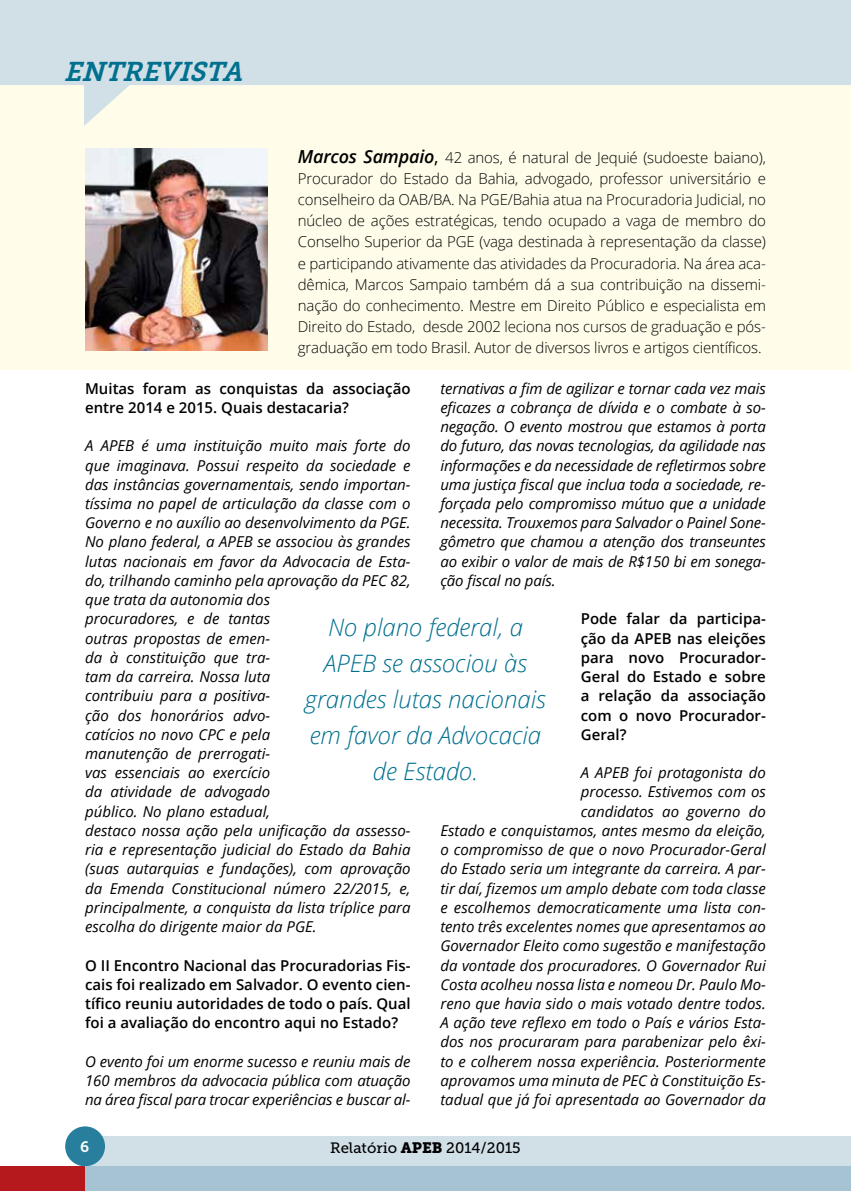
<style>
.page{position:relative;width:851px;height:1191px;background:#fff}
.page>*{position:absolute;margin:0;border:0;box-sizing:border-box;transform-origin:0 0}
.t1{font:italic 27px "Museo Slab 700";color:#00708e}
.t2{font:italic 300 24px/36px "Open Sans";color:#00708e;text-align:center}
.t3{font:italic 15px/19.2px "Open Sans";color:#000;text-align:justify}
.t4{font:300 15px/21.1px "Open Sans";letter-spacing:-.01em;color:#000;text-align:justify}
.t5{font:600 15px/19.2px "Open Sans";color:#000;text-align:justify}
.t6{font:15px "Museo Slab 500";color:#000}
.t7{font:15px "Museo Slab 700";color:#fff}
.s1{font-weight:600;font-style:italic;font-size:18px}
.s2{font-weight:400;font-size:18px}
.s3{font-family:"Museo Slab 900"}
</style>
<div class="page">
<div style="left:0;top:85px;width:850px;height:285px;background:#fffde9"></div>
<svg style="left:0;top:0;width:850px;height:126px;fill:#d1dfe7"></svg>
<img style="left:85px;top:149px;width:182px;height:202px">
<div style="left:85px;top:1135px;width:765px;height:56px;background:#d1dfe7"></div>
<div style="left:0;top:1166px;width:96px;height:25px;background:#b5191e"></div>
<div style="left:65px;top:1126px;width:40px;height:40px;background:#277f9d;border-radius:50%"></div>
<div style="left:85px;top:1166px;width:765px;height:25px;background:#a5c3d2"></div>
<h1 class="t1" style="left:64px;top:56px;width:188px">ENTREVISTA</h1>
<p class="t4" style="left:298px;top:146px;width:469px"><span class="s1">Marcos Sampaio</span><span class="s2">,</span> 42 anos, é natural de Jequié (sudoeste baiano), Procurador do Estado da Bahia, advogado, professor universitário e conselheiro da OAB/BA. Na PGE/Bahia atua na Procuradoria Judicial, no núcleo de ações estratégicas, tendo ocupado a vaga de membro do Conselho Superior da PGE (vaga destinada à representação da classe) e participando ativamente das atividades da Procuradoria. Na área aca&shy;dêmica, Marcos Sampaio também dá a sua contribuição na dissemi&shy;nação do conhecimento. Mestre em Direito Público e especialista em Direito do Estado, desde 2002 leciona nos cursos de graduação e pós&shy;graduação em todo Brasil. Autor de diversos livros e artigos científicos.</p>
<p class="t5" style="left:85px;top:378px;width:327px">Muitas foram as conquistas da associação entre 2014 e 2015. Quais destacaria?</p>
<p class="t3" style="left:85px;top:436px;width:327px;text-align:left">A APEB é uma instituição muito mais forte do que imaginava. Possui respeito da sociedade e das instâncias governamentais, sendo importan&shy;tíssima no papel de articulação da classe com o Governo e no auxílio ao desenvolvimento da PGE.<br>No plano federal, a APEB se associou às grandes lutas nacionais em favor da Advocacia de Esta&shy;do, trilhando caminho pela aprovação da PEC 82, que trata da autonomia dos<br>procuradores, e de tantas<br>outras propostas de emen-<br>da à constituição que tra-<br>tam da carreira. Nossa luta<br>contribuiu para a positiva-<br>ção dos honorários advo-<br>catícios no novo CPC e pela<br>manutenção de prerrogati-<br>vas essenciais ao exercício<br>da atividade de advogado<br>público. No plano estadual,<br>destaco nossa ação pela unificação da assesso&shy;ria e representação judicial do Estado da Bahia (suas autarquias e fundações), com aprovação da Emenda Constitucional número 22/2015, e, principalmente, a conquista da lista tríplice para escolha do dirigente maior da PGE.</p>
<p class="t5" style="left:85px;top:955px;width:327px">O II Encontro Nacional das Procuradorias Fis&shy;cais foi realizado em Salvador. O evento cien&shy;tífico reuniu autoridades de todo o país. Qual foi a avaliação do encontro aqui no Estado?</p>
<p class="t3" style="left:85px;top:1051px;width:327px">O evento foi um enorme sucesso e reuniu mais de 160 membros da advocacia pública com atuação na área fiscal para trocar experiências e buscar al-</p>
<p class="t3" style="left:440px;top:378px;width:327px">ternativas a fim de agilizar e tornar cada vez mais eficazes a cobrança de dívida e o combate à so&shy;negação. O evento mostrou que estamos à porta do futuro, das novas tecnologias, da agilidade nas informações e da necessidade de refletirmos sobre uma justiça fiscal que inclua toda a sociedade, re&shy;forçada pelo compromisso mútuo que a unidade necessita. Trouxemos para Salvador o Painel Sone&shy;gômetro que chamou a atenção dos transeuntes ao exibir o valor de mais de R$150 bi em sonega&shy;ção fiscal no país.</p>
<p class="t5" style="left:580px;top:609px;width:186px">Pode falar da participa&shy;ção da APEB nas eleições para novo Procurador-Geral do Estado e sobre a relação da associação com o novo Procurador-Geral?</p>
<p class="t3" style="left:440px;top:762px;width:327px;text-align:right">A APEB foi protagonista do<br>processo. Estivemos com os<br>candidatos ao governo do<br>Estado e conquistamos, antes mesmo da eleição, o compromisso de que o novo Procurador-Geral do Estado seria um integrante da carreira. A par&shy;tir daí, fizemos um amplo debate com toda classe e escolhemos democraticamente uma lista con&shy;tento três excelentes nomes que apresentamos ao Governador Eleito como sugestão e manifestação da vontade dos procuradores. O Governador Rui Costa acolheu nossa lista e nomeou Dr. Paulo Mo&shy;reno que havia sido o mais votado dentre todos.<br>A ação teve reflexo em todo o País e vários Esta&shy;dos nos procuraram para parabenizar pelo êxi&shy;to e colherem nossa experiência. Posteriormente aprovamos uma minuta de PEC à Constituição Es&shy;tadual que já foi apresentada ao Governador da</p>
<h2 class="t2" style="left:305px;top:608px;width:242px">No plano federal, a<br>APEB se associou às grandes lutas nacionais em favor da Advocacia de Estado.</h2>
<p class="t7" style="left:80px;top:1138px;width:11px">6</p>
<p class="t6" style="left:330px;top:1139px;width:192px">Relatório <span class="s3">APEB</span> 2014/2015</p>
</div>
